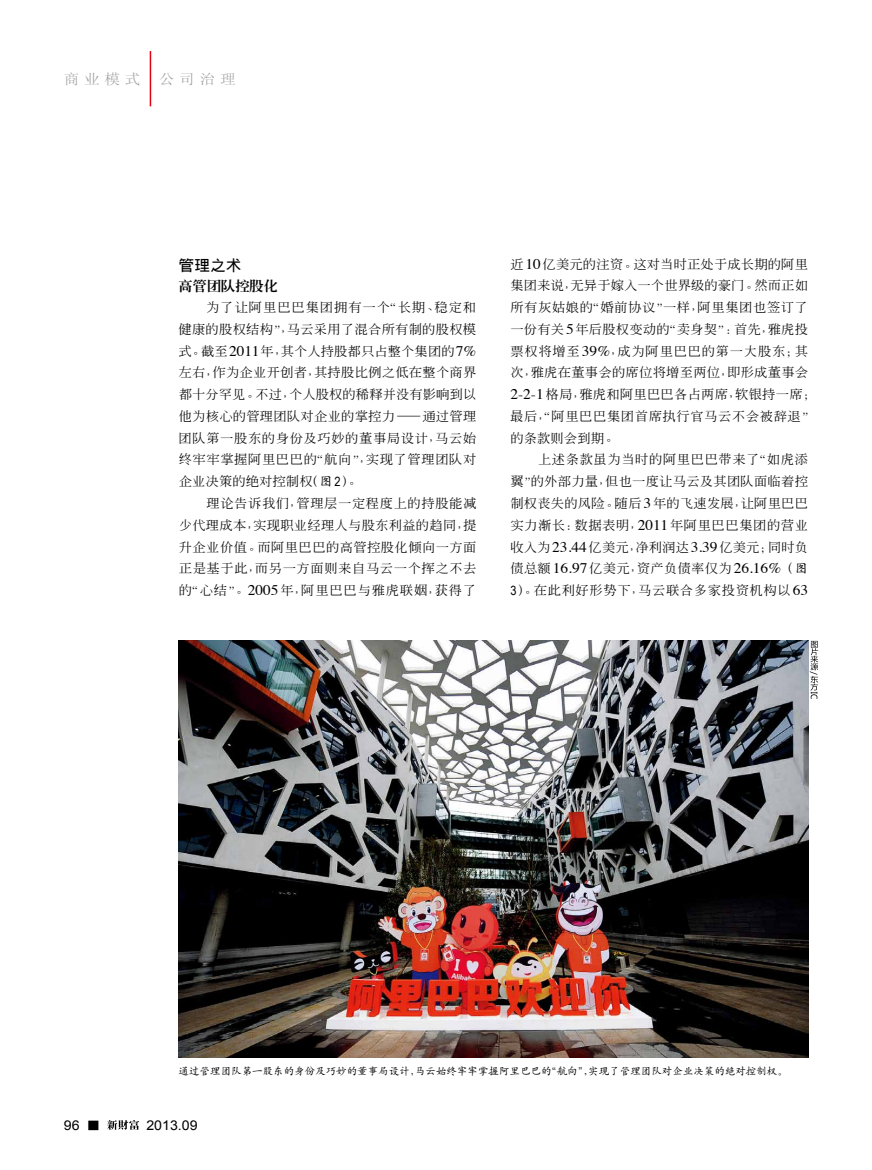
<style>
.page{position:relative;width:872px;height:1170px;background:#fff}
.page>*{position:absolute;margin:0;border:0;box-sizing:border-box;transform-origin:0 0}
.t1{font:700 15px "GB Lin Gothic";color:#000;scale:1.05 1}
.t2{font:14.25px "Sim Sun";letter-spacing:.3em;color:#9fa0a0;scale:1.1 1}
.t3{font:13.5px "Arial";color:#000;scale:1.05 1}
.t4{font:800 13.5px "GB Inn Ming";color:#000;scale:1.05 1}
.t5{font:500 12.75px/21.8px "GB Inn Ming";letter-spacing:.035em;color:#000;text-align:justify;scale:1.05 1}
.t6{font:500 12.75px/21.8px "GB Inn Ming";letter-spacing:.01em;color:#000;scale:1.05 1}
.t7{font:10.5px "Kaiti CSEG Medium GB";color:#000}
.s1{font-family:"Times";font-weight:400;font-size:14.7px}
.s2{font-family:"Kaiti CSEG Medium GB";font-weight:400}
.s3{font-family:"Arial Narrow";font-weight:400}
.s4{font-family:"ST Xihei";font-size:12.75px}
</style>
<div class="page">
<svg style="left:107px;top:1120px;width:32px;height:9px"></svg>
<hr style="left:150px;top:51px;width:1px;height:55px;background:#e60012">
<svg style="left:809px;top:641px;width:9px;height:57px"></svg>
<img style="left:179px;top:641px;width:629px;height:416px">
<p class="t2" style="left:64px;top:72px;width:71px">商业模式</p>
<p class="t2" style="left:159px;top:72px;width:71px">公司治理</p>
<p class="t1" style="left:179px;top:257px;width:61px">管理之术</p>
<p class="t4" style="left:179px;top:279px;width:96px">高管团队控股化</p>
<p class="t5" style="left:178px;top:296px;width:285px;text-indent:28px">为了让阿里巴巴集团拥有一个“长期、稳定和健康的股权结构”，马云采用了混合所有制的股权模式。截至<span class="s1">2011</span>年，其个人持股都只占整个集团的<span class="s1">7%</span>左右，作为企业开创者，其持股比例之低在整个商界都十分罕见。不过，个人股权的稀释并没有影响到以他为核心的管理团队对企业的掌控力—通过管理团队第一股东的身份及巧妙的董事局设计，马云始终牢牢掌握阿里巴巴的“航向”，实现了管理团队对企业决策的绝对控制权<span class="s2">（图</span><span class="s3">2</span><span class="s2">）</span>。</p>
<p class="t5" style="left:179px;top:492px;width:285px;text-indent:28px">理论告诉我们，管理层一定程度上的持股能减少代理成本，实现职业经理人与股东利益的趋同，提升企业价值。而阿里巴巴的高管控股化倾向一方面正是基于此，而另一方面则来自马云一个挥之不去的“心结”。<span class="s1">2005</span>年，阿里巴巴与雅虎联姻，获得了</p>
<p class="t6" style="left:510px;top:253px;width:291px">近<span class="s1">10</span>亿美元的注资。这对当时正处于成长期的阿里集团来说，无异于嫁入一个世界级的豪门。然而正如所有灰姑娘的“婚前协议”一样，阿里集团也签订了一份有关<span class="s1">5</span>年后股权变动的“卖身契”：首先，雅虎投票权将增至<span class="s1">39%</span>，成为阿里巴巴的第一大股东；其次，雅虎在董事会的席位将增至两位，即形成董事会<br><span class="s1">2-2-1</span>格局，雅虎和阿里巴巴各占两席，软银持一席；最后，“阿里巴巴集团首席执行官马云不会被辞退”的条款则会到期。</p>
<p class="t5" style="left:510px;top:449px;width:285px;text-indent:28px">上述条款虽为当时的阿里巴巴带来了“如虎添翼”的外部力量，但也一度让马云及其团队面临着控制权丧失的风险。随后<span class="s1">3</span>年的飞速发展，让阿里巴巴实力渐长：数据表明，<span class="s1">2011</span>年阿里巴巴集团的营业收入为<span class="s1">23.44</span>亿美元，净利润达<span class="s1">3.39</span>亿美元；同时负债总额<span class="s1">16.97</span>亿美元，资产负债率仅为<span class="s1">26.16%</span><span class="s2">（图</span><span class="s3">3</span><span class="s2">）</span>。在此利好形势下，马云联合多家投资机构以<span class="s1">63</span></p>
<p class="t7" style="left:179px;top:1065px;width:611px">通过管理团队第一股东的身份及巧妙的董事局设计，马云始终牢牢掌握阿里巴巴的“航向”，实现了管理团队对企业决策的绝对控制权。</p>
<p class="t3" style="left:64px;top:1115px;width:36px">96 <span class="s4">■</span></p>
<p class="t3" style="left:146px;top:1115px;width:50px">2013.09</p>
</div>
